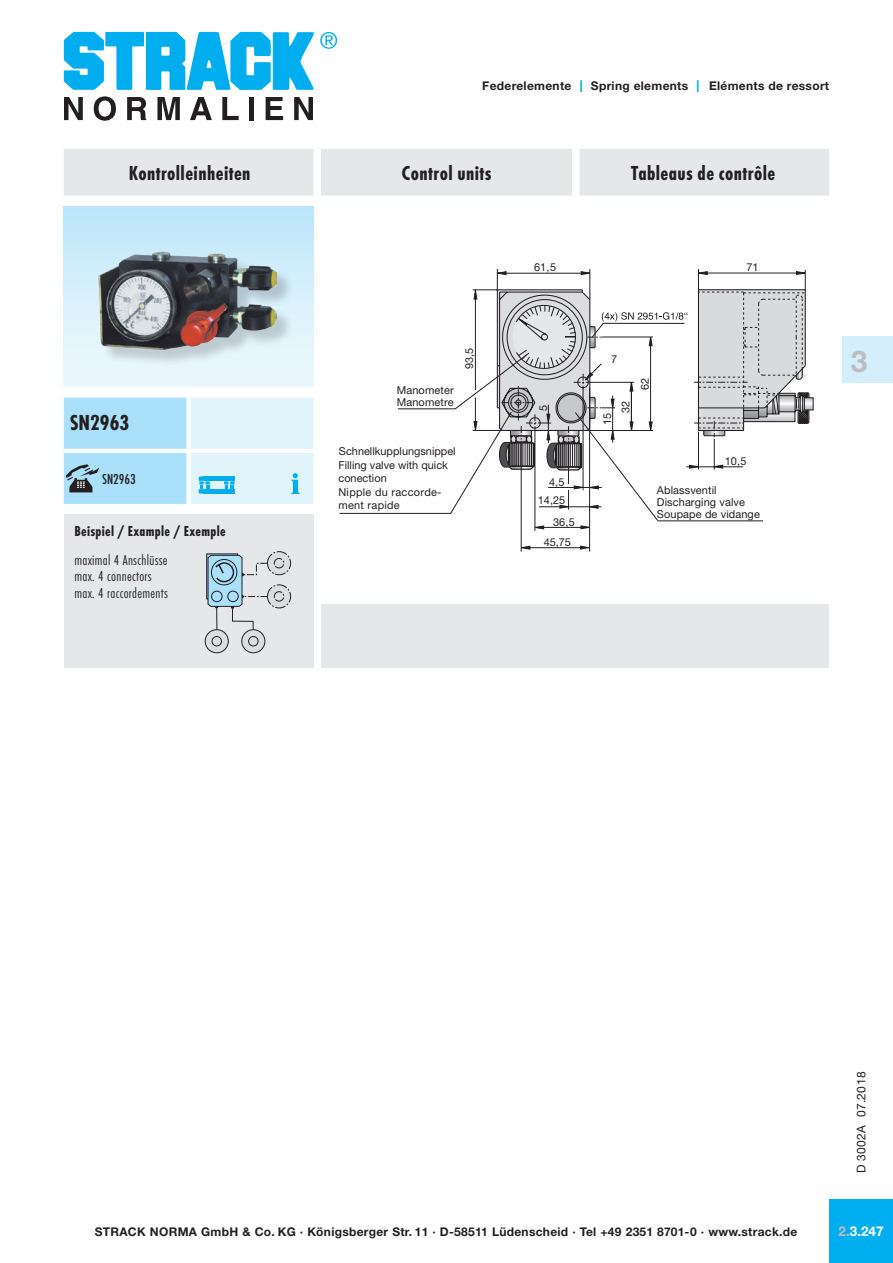
<style>
.page{position:relative;width:893px;height:1263px;background:#fff}
.page>*{position:absolute;margin:0;border:0;box-sizing:border-box;transform-origin:0 0}
.t1{font:700 30px "Helvetica Neue LT Std";color:#bcbdc0}
.t2{font:22.5px "Futura T Bol Con";color:#231f20}
.t3{font:21px "Futura T Bol Con";letter-spacing:.02em;color:#231f20}
.Grndschr__10_12_FutL{font:15px "Futura T Lig Con";letter-spacing:.02em;color:#231f20}
.áTabFu__10_12_FutLig{font:15px "Futura T Bol Con";letter-spacing:.02em;color:#231f20}
.Grndschr__10_12_FutL-2{font:15px "Futura T Med Con";color:#231f20}
.t4{font:700 13.5px "Helvetica Neue LT Std";color:#fff}
.t5{font:700 12px "Helvetica Neue LT Std";letter-spacing:.025em;color:#231f20}
.t6{font:12px "Helvetica Neue LT Std";letter-spacing:.03em;color:#231f20}
.t7{font:10.95px/12.1px "Helvetica Neue LT Std";letter-spacing:.01em;color:#231f20}
.s1{font-weight:400;font-size:16.5px;color:#00aeef}
.s2{color:#bcbdc0}
</style>
<div class="page">
<svg style="left:64px;top:97px;width:19px;height:23px"></svg>
<svg style="left:94px;top:96px;width:22px;height:25px"></svg>
<svg style="left:127px;top:97px;width:19px;height:23px"></svg>
<svg style="left:157px;top:97px;width:23px;height:23px"></svg>
<svg style="left:190px;top:97px;width:22px;height:23px"></svg>
<svg style="left:222px;top:97px;width:17px;height:23px"></svg>
<div style="left:249px;top:97px;width:5px;height:23px;background:#231f20"></div>
<svg style="left:266px;top:97px;width:17px;height:23px"></svg>
<svg style="left:294px;top:97px;width:19px;height:23px"></svg>
<svg style="left:64px;top:32px;width:273px;height:58px"></svg>
<div style="left:842px;top:336px;width:51px;height:47px;background:#d4effb"></div>
<div style="left:829px;top:1199px;width:64px;height:64px;background:#00aeef"></div>
<div style="left:64px;top:149px;width:765px;height:47px;background:#e6e7e9"></div>
<div style="left:313px;top:149px;width:8px;height:47px;background:#fff"></div>
<div style="left:572px;top:149px;width:7px;height:47px;background:#fff"></div>
<div style="left:64px;top:514px;width:249px;height:154px;background:#e6e7e9"></div>
<div style="left:322px;top:604px;width:507px;height:64px;background:#e6e7e9"></div>
<div style="left:64px;top:206px;width:249px;height:181px;background:linear-gradient(to bottom,#bde6fa,#f0f9fd)"></div>
<svg style="left:204px;top:551px;width:87px;height:102px"></svg>
<svg style="left:339px;top:395px;width:133px;height:119px"></svg>
<svg style="left:472px;top:268px;width:334px;height:284px"></svg>
<svg style="left:567px;top:484px;width:32px;height:6px"></svg>
<hr style="left:548px;top:487px;width:54px;height:1px;background:#231f20">
<svg style="left:496px;top:289px;width:318px;height:183px"></svg>
<div style="left:101px;top:254px;width:193px;height:113px;background:#231f20;opacity:.2"></div>
<img style="left:98px;top:251px;width:179px;height:99px">
<svg style="left:64px;top:398px;width:249px;height:106px;background:#c2e6f7"></svg>
<p class="t5" style="left:482px;top:78px;width:348px">Federelemente <span class="s1">I</span> Spring elements <span class="s1">I</span> Eléments de ressort</p>
<p class="t3" style="left:129px;top:161px;width:123px">Kontrolleinheiten</p>
<p class="t3" style="left:402px;top:161px;width:91px">Control units</p>
<p class="t3" style="left:631px;top:161px;width:145px">Tableaus de contrôle</p>
<p class="t2" style="left:70px;top:410px;width:61px">SN2963</p>
<p class="Grndschr__10_12_FutL-2" style="left:102px;top:470px;width:35px">SN2963</p>
<p class="áTabFu__10_12_FutLig" style="left:74px;top:523px;width:153px">Beispiel / Example / Exemple</p>
<p class="Grndschr__10_12_FutL" style="left:74px;top:552px;width:95px">maximal 4 Anschlüsse</p>
<p class="Grndschr__10_12_FutL" style="left:74px;top:568px;width:79px">max. 4 connectors</p>
<p class="Grndschr__10_12_FutL" style="left:74px;top:585px;width:95px">max. 4 raccordements</p>
<p class="t7" style="left:397px;top:384px;width:58px">Manometer<br>Manometre</p>
<p class="t7" style="left:463px;top:369px;width:23px;rotate:-90deg">93,5</p>
<p class="t7" style="left:534px;top:261px;width:24px">61,5</p>
<p class="t7" style="left:746px;top:261px;width:14px">71</p>
<p class="t7" style="left:537px;top:411px;width:8px;rotate:-90deg">5</p>
<p class="t7" style="left:611px;top:352px;width:8px">7</p>
<p class="t7" style="left:601px;top:425px;width:14px;rotate:-90deg">15</p>
<p class="t7" style="left:619px;top:413px;width:14px;rotate:-90deg">32</p>
<p class="t7" style="left:639px;top:390px;width:14px;rotate:-90deg">62</p>
<p class="t7" style="left:338px;top:443px;width:119px;line-height:14.7px">Schnellkupplungsnippel<br>Filling valve with quick</p>
<p class="t7" style="left:338px;top:472px;width:105px;line-height:13.2px">conection<br>Nipple du raccorde&shy;ment rapide</p>
<p class="t7" style="left:657px;top:483px;width:105px">Ablassventil<br>Discharging valve<br>Soupape de vidange</p>
<p class="t7" style="left:725px;top:455px;width:23px">10,5</p>
<p class="t7" style="left:549px;top:476px;width:17px">4,5</p>
<p class="t7" style="left:538px;top:494px;width:29px">14,25</p>
<p class="t7" style="left:553px;top:516px;width:23px">36,5</p>
<p class="t7" style="left:544px;top:535px;width:29px">45,75</p>
<h1 class="t1" style="left:851px;top:343px;width:18px">3</h1>
<p class="t6" style="left:854px;top:1173px;width:103px;rotate:-90deg">D 3002A 07.2018</p>
<p class="t5" style="left:95px;top:1224px;width:704px">STRACK NORMA GmbH &amp; Co. KG · Königsberger Str. 11 · D-58511 Lüdenscheid · Tel +49 2351 8701-0 · www.strack.de</p>
<p class="t4" style="left:839px;top:1222px;width:47px"><span class="s2">2.</span>3.247</p>
</div>
